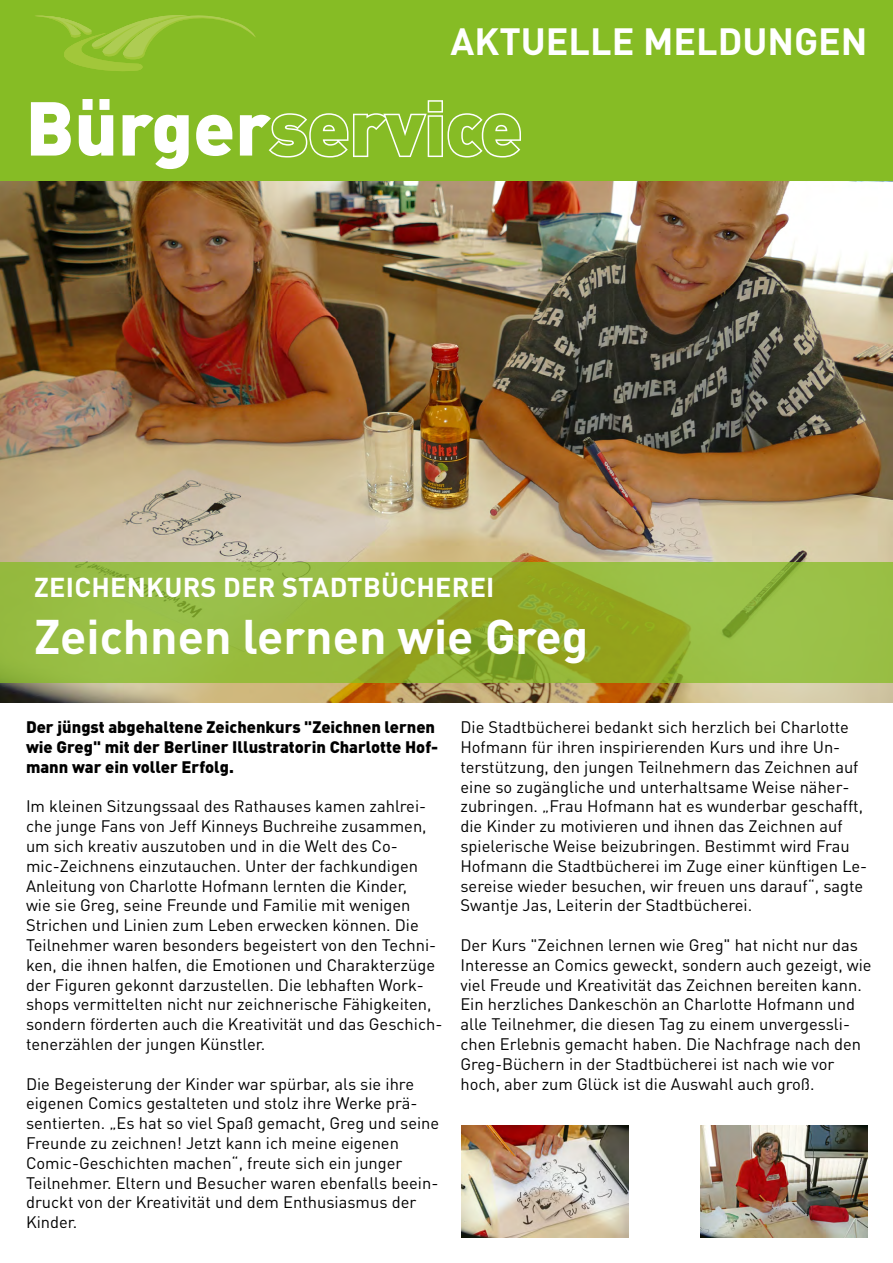
<style>
.page{position:relative;width:893px;height:1263px;background:#fff}
.page>*{position:absolute;margin:0;border:0;box-sizing:border-box;transform-origin:0 0}
.t1{font:900 75px "DIN Pro";color:#fff}
.t2{font:700 48px "DIN Pro";color:#fff}
.t3{font:700 37.5px "DIN Pro";color:#fff}
.t4{font:700 27px "DIN Pro";letter-spacing:.01em;color:#fff}
.t5{font:16.5px/19.8px "DIN Pro";color:#000}
.t6{font:900 16.5px/19.8px "DIN Pro";color:#000}
</style>
<div class="page">
<img style="left:0;top:180px;width:893px;height:523px">
<svg style="left:0;top:562px;width:893px;height:120px;background:#96b73b"></svg>
<div style="left:0;top:0;width:893px;height:180px;background:#86bc25"></div>
<svg style="left:35px;top:15px;width:221px;height:56px"></svg>
<img style="left:461px;top:1126px;width:168px;height:111px">
<img style="left:700px;top:1126px;width:167px;height:111px">
<h3 class="t3" style="left:451px;top:15px;width:418px">AKTUELLE MELDUNGEN</h3>
<h1 class="t1" style="left:26px;top:77px;width:498px">Bürgerservice</h1>
<h3 class="t4" style="left:34px;top:569px;width:462px">ZEICHENKURS DER STADTBÜCHEREI</h3>
<h2 class="t2" style="left:34px;top:604px;width:556px">Zeichnen lernen wie Greg</h2>
<p class="t6" style="left:26px;top:717px;width:414px">Der jüngst abgehaltene Zeichenkurs "Zeichnen lernen wie Greg" mit der Berliner Illustratorin Charlotte Hof&shy;mann war ein voller Erfolg.</p>
<p class="t5" style="left:26px;top:796px;width:418px">Im kleinen Sitzungssaal des Rathauses kamen zahlrei&shy;che junge Fans von Jeff Kinneys Buchreihe zusammen, um sich kreativ auszutoben und in die Welt des Co&shy;mic-Zeichnens einzutauchen. Unter der fachkundigen Anleitung von Charlotte Hofmann lernten die Kinder,<br>wie sie Greg, seine Freunde und Familie mit wenigen Strichen und Linien zum Leben erwecken können. Die Teilnehmer waren besonders begeistert von den Techni&shy;ken, die ihnen halfen, die Emotionen und Charakterzüge der Figuren gekonnt darzustellen. Die lebhaften Work&shy;shops vermittelten nicht nur zeichnerische Fähigkeiten, sondern förderten auch die Kreativität und das Geschich&shy;tenerzählen der jungen Künstler.</p>
<p class="t5" style="left:26px;top:1073px;width:415px">Die Begeisterung der Kinder war spürbar, als sie ihre eigenen Comics gestalteten und stolz ihre Werke prä&shy;sentierten. „Es hat so viel Spaß gemacht, Greg und seine Freunde zu zeichnen! Jetzt kann ich meine eigenen Comic-Geschichten machen“, freute sich ein junger Teilnehmer. Eltern und Besucher waren ebenfalls beein&shy;druckt von der Kreativität und dem Enthusiasmus der Kinder.</p>
<p class="t5" style="left:460px;top:717px;width:408px">Die Stadtbücherei bedankt sich herzlich bei Charlotte Hofmann für ihren inspirierenden Kurs und ihre Un&shy;terstützung, den jungen Teilnehmern das Zeichnen auf eine so zugängliche und unterhaltsame Weise näher&shy;zubringen. „Frau Hofmann hat es wunderbar geschafft, die Kinder zu motivieren und ihnen das Zeichnen auf spielerische Weise beizubringen. Bestimmt wird Frau Hofmann die Stadtbücherei im Zuge einer künftigen Le&shy;sereise wieder besuchen, wir freuen uns darauf“, sagte Swantje Jas, Leiterin der Stadtbücherei.</p>
<p class="t5" style="left:460px;top:934px;width:413px">Der Kurs "Zeichnen lernen wie Greg" hat nicht nur das Interesse an Comics geweckt, sondern auch gezeigt, wie viel Freude und Kreativität das Zeichnen bereiten kann.<br>Ein herzliches Dankeschön an Charlotte Hofmann und alle Teilnehmer, die diesen Tag zu einem unvergessli&shy;chen Erlebnis gemacht haben. Die Nachfrage nach den Greg-Büchern in der Stadtbücherei ist nach wie vor hoch, aber zum Glück ist die Auswahl auch groß.</p>
</div>
